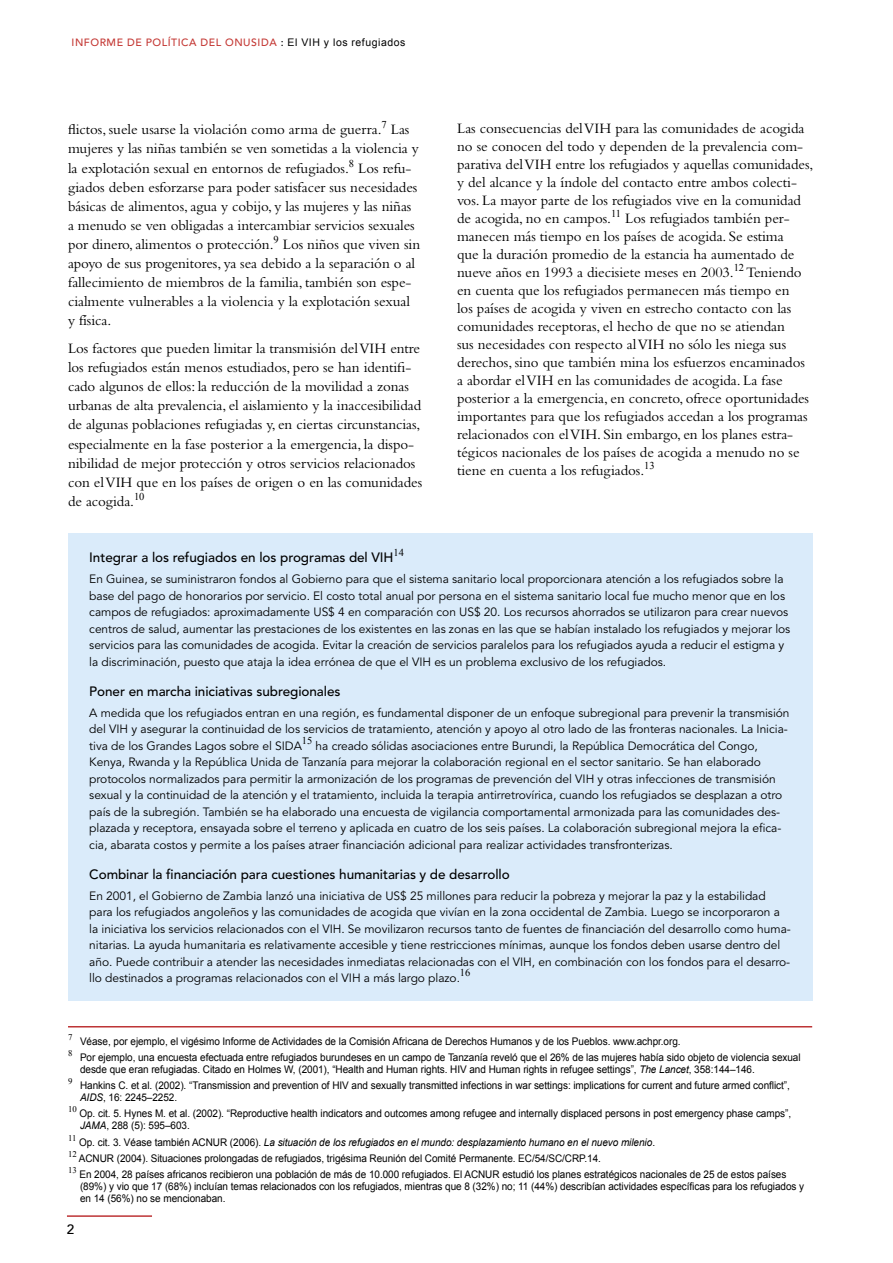
<style>
.page{position:relative;width:893px;height:1263px;background:#fff}
.page>*{position:absolute;margin:0;border:0;box-sizing:border-box;transform-origin:0 0}
.body{font:15px/18px "Bembo";letter-spacing:-.005em;color:#000}
.back_box_title{font:500 13.5px "Avenir";letter-spacing:-.005em;color:#000}
.t1{font:500 13.5px "Avenir LT";color:#000}
.box_body{font:12px/16.5px "Avenir";letter-spacing:-.005em;color:#000}
.Texto_nota_pie{font:10.5px/12px "Arial";letter-spacing:-.005em;color:#000;scale:.95 1}
.Texto_nota_pie-2{font:italic 10.5px "Arial";letter-spacing:-.005em;color:#000;scale:.95 1}
.H2_title{font:500 10.5px "Avenir";letter-spacing:.05em;color:#c43935}
.box_body-2{font:10.5px "Times New Roman";color:#000}
.Texto_nota_pie-3{font:8.7px "Times New Roman";letter-spacing:-.005em;color:#000}
.s1{color:#000}
.s2{font-family:"Arial";font-weight:400;color:#000}
.s3{font-style:italic}
.s4{font-style:normal}
</style>
<div class="page">
<hr style="left:67px;top:1215px;width:85px;height:2px;background:#bd3435">
<div style="left:68px;top:533px;width:744px;height:467px;background:#daebfa"></div>
<hr style="left:68px;top:1026px;width:744px;height:1px;background:#bd3435">
<p class="H2_title" style="left:72px;top:37px;width:335px">INFORME DE POLÍTICA DEL ONUSIDA <span class="s1">:</span> <span class="s2">El VIH y los refugiados</span></p>
<p class="body" style="left:68px;top:120px;width:354px;line-height:19px">flictos, suele usarse la violación como arma de guerra.<sup>7</sup> Las mujeres y las niñas también se ven sometidas a la violencia y la explotación sexual en entornos de refugiados.<sup>8</sup> Los refu&shy;giados deben esforzarse para poder satisfacer sus necesidades básicas de alimentos, agua y cobijo, y las mujeres y las niñas a menudo se ven obligadas a intercambiar servicios sexuales por dinero, alimentos o protección.<sup>9</sup> Los niños que viven sin apoyo de sus progenitores, ya sea debido a la separación o al fallecimiento de miembros de la familia, también son espe&shy;cialmente vulnerables a la violencia y la explotación sexual y física.</p>
<p class="body" style="left:68px;top:339px;width:356px;line-height:19px">Los factores que pueden limitar la transmisión del VIH entre los refugiados están menos estudiados, pero se han identifi&shy;cado algunos de ellos: la reducción de la movilidad a zonas urbanas de alta prevalencia, el aislamiento y la inaccesibilidad de algunas poblaciones refugiadas y, en ciertas circunstancias, especialmente en la fase posterior a la emergencia, la dispo&shy;nibilidad de mejor protección y otros servicios relacionados con el VIH que en los países de origen o en las comunidades de acogida.<sup>10</sup></p>
<p class="back_box_title" style="left:89px;top:550px;width:316px">Integrar a los refugiados en los programas del VIH<sup>14</sup></p>
<p class="box_body" style="left:89px;top:571px;width:702px">En Guinea, se suministraron fondos al Gobierno para que el sistema sanitario local proporcionara atención a los refugiados sobre la base del pago de honorarios por servicio. El costo total anual por persona en el sistema sanitario local fue mucho menor que en los campos de refugiados: aproximadamente US$ 4 en comparación con US$ 20. Los recursos ahorrados se utilizaron para crear nuevos centros de salud, aumentar las prestaciones de los existentes en las zonas en las que se habían instalado los refugiados y mejorar los servicios para las comunidades de acogida. Evitar la creación de servicios paralelos para los refugiados ayuda a reducir el estigma y la discriminación, puesto que ataja la idea errónea de que el VIH es un problema exclusivo de los refugiados.</p>
<p class="back_box_title" style="left:89px;top:683px;width:253px">Poner en marcha iniciativas subregionales</p>
<p class="box_body" style="left:89px;top:704px;width:702px">A medida que los refugiados entran en una región, es fundamental disponer de un enfoque subregional para prevenir la transmisión del VIH y asegurar la continuidad de los servicios de tratamiento, atención y apoyo al otro lado de las fronteras nacionales. La Inicia&shy;tiva de los Grandes Lagos sobre el SIDA</p>
<p class="body" style="left:457px;top:119px;width:358px">Las consecuencias del VIH para las comunidades de acogida no se conocen del todo y dependen de la prevalencia com&shy;parativa del VIH entre los refugiados y aquellas comunidades, y del alcance y la índole del contacto entre ambos colecti&shy;vos. La mayor parte de los refugiados vive en la comunidad de acogida, no en campos.<sup>11</sup> Los refugiados también per&shy;manecen más tiempo en los países de acogida. Se estima<br>que la duración promedio de la estancia ha aumentado de nueve años en 1993 a diecisiete meses en 2003.<sup>12</sup> Teniendo en cuenta que los refugiados permanecen más tiempo en<br>los países de acogida y viven en estrecho contacto con las comunidades receptoras, el hecho de que no se atiendan<br>sus necesidades con respecto al VIH no sólo les niega sus derechos, sino que también mina los esfuerzos encaminados a abordar el VIH en las comunidades de acogida. La fase posterior a la emergencia, en concreto, ofrece oportunidades importantes para que los refugiados accedan a los programas relacionados con el VIH. Sin embargo, en los planes estra&shy;tégicos nacionales de los países de acogida a menudo no se tiene en cuenta a los refugiados.<sup>13</sup></p>
<p class="box_body-2" style="left:302px;top:733px;width:12px">15</p>
<p class="box_body" style="left:89px;top:737px;width:694px;text-indent:226px">ha creado sólidas asociaciones entre Burundi, la República Democrática del Congo, Kenya, Rwanda y la República Unida de Tanzanía para mejorar la colaboración regional en el sector sanitario. Se han elaborado protocolos normalizados para permitir la armonización de los programas de prevención del VIH y otras infecciones de transmisión sexual y la continuidad de la atención y el tratamiento, incluida la terapia antirretrovírica, cuando los refugiados se desplazan a otro país de la subregión. También se ha elaborado una encuesta de vigilancia comportamental armonizada para las comunidades des&shy;plazada y receptora, ensayada sobre el terreno y aplicada en cuatro de los seis países. La colaboración subregional mejora la efica&shy;cia, abarata costos y permite a los países atraer financiación adicional para realizar actividades transfronterizas.</p>
<p class="back_box_title" style="left:89px;top:866px;width:422px">Combinar la financiación para cuestiones humanitarias y de desarrollo</p>
<p class="box_body" style="left:89px;top:887px;width:703px">En 2001, el Gobierno de Zambia lanzó una iniciativa de US$ 25 millones para reducir la pobreza y mejorar la paz y la estabilidad para los refugiados angoleños y las comunidades de acogida que vivían en la zona occidental de Zambia. Luego se incorporaron a la iniciativa los servicios relacionados con el VIH. Se movilizaron recursos tanto de fuentes de financiación del desarrollo como huma&shy;nitarias. La ayuda humanitaria es relativamente accesible y tiene restricciones mínimas, aunque los fondos deben usarse dentro del año. Puede contribuir a atender las necesidades inmediatas relacionadas con el VIH, en combinación con los fondos para el desarro&shy;llo destinados a programas relacionados con el VIH a más largo plazo.</p>
<p class="box_body-2" style="left:460px;top:965px;width:12px">16</p>
<p class="Texto_nota_pie-3" style="left:68px;top:1031px;width:6px">7</p>
<p class="Texto_nota_pie-3" style="left:68px;top:1047px;width:6px">8</p>
<p class="Texto_nota_pie" style="left:80px;top:1035px;width:634px">Véase, por ejemplo, el vigésimo Informe de Actividades de la Comisión Africana de Derechos Humanos y de los Pueblos. www.achpr.org.</p>
<p class="Texto_nota_pie" style="left:80px;top:1051px;width:760px">Por ejemplo, una encuesta efectuada entre refugiados burundeses en un campo de Tanzanía reveló que el 26% de las mujeres había sido objeto de violencia sexual desde que eran refugiadas. Citado en Holmes W, (2001), “Health and Human rights. HIV and Human rights in refugee settings”, <span class="s3">The Lancet</span>, 358:144–146.</p>
<p class="Texto_nota_pie-3" style="left:68px;top:1075px;width:6px">9</p>
<p class="Texto_nota_pie" style="left:80px;top:1079px;width:749px">Hankins C. et al. (2002). “Transmission and prevention of HIV and sexually transmitted infections in war settings: implications for current and future armed conflict”,<br><span class="s3">AIDS</span>, 16: 2245–2252.</p>
<p class="Texto_nota_pie-3" style="left:68px;top:1103px;width:10px">10</p>
<p class="Texto_nota_pie" style="left:79px;top:1108px;width:751px">Op. cit. 5. Hynes M. et al. (2002). “Reproductive health indicators and outcomes among refugee and internally displaced persons in post emergency phase camps”,<br><span class="s3">JAMA</span>, 288 (5): 595–603.</p>
<p class="Texto_nota_pie-3" style="left:68px;top:1132px;width:10px">11</p>
<p class="Texto_nota_pie-2" style="left:79px;top:1135px;width:608px"><span class="s4">Op. cit. 3. Véase también ACNUR (2006).</span> La situación de los refugiados en el mundo: desplazamiento humano en el nuevo milenio<span class="s4">.</span></p>
<p class="Texto_nota_pie-3" style="left:68px;top:1148px;width:10px">12</p>
<p class="Texto_nota_pie" style="left:79px;top:1152px;width:551px">ACNUR (2004). Situaciones prolongadas de refugiados, trigésima Reunión del Comité Permanente. EC/54/SC/CRP.14.</p>
<p class="Texto_nota_pie-3" style="left:68px;top:1164px;width:10px">13</p>
<p class="Texto_nota_pie" style="left:79px;top:1168px;width:764px">En 2004, 28 países africanos recibieron una población de más de 10.000 refugiados. El ACNUR estudió los planes estratégicos nacionales de 25 de estos países (89%) y vio que 17 (68%) incluían temas relacionados con los refugiados, mientras que 8 (32%) no; 11 (44%) describían actividades específicas para los refugiados y en 14 (56%) no se mencionaban.</p>
<p class="t1" style="left:67px;top:1221px;width:9px">2</p>
</div>
